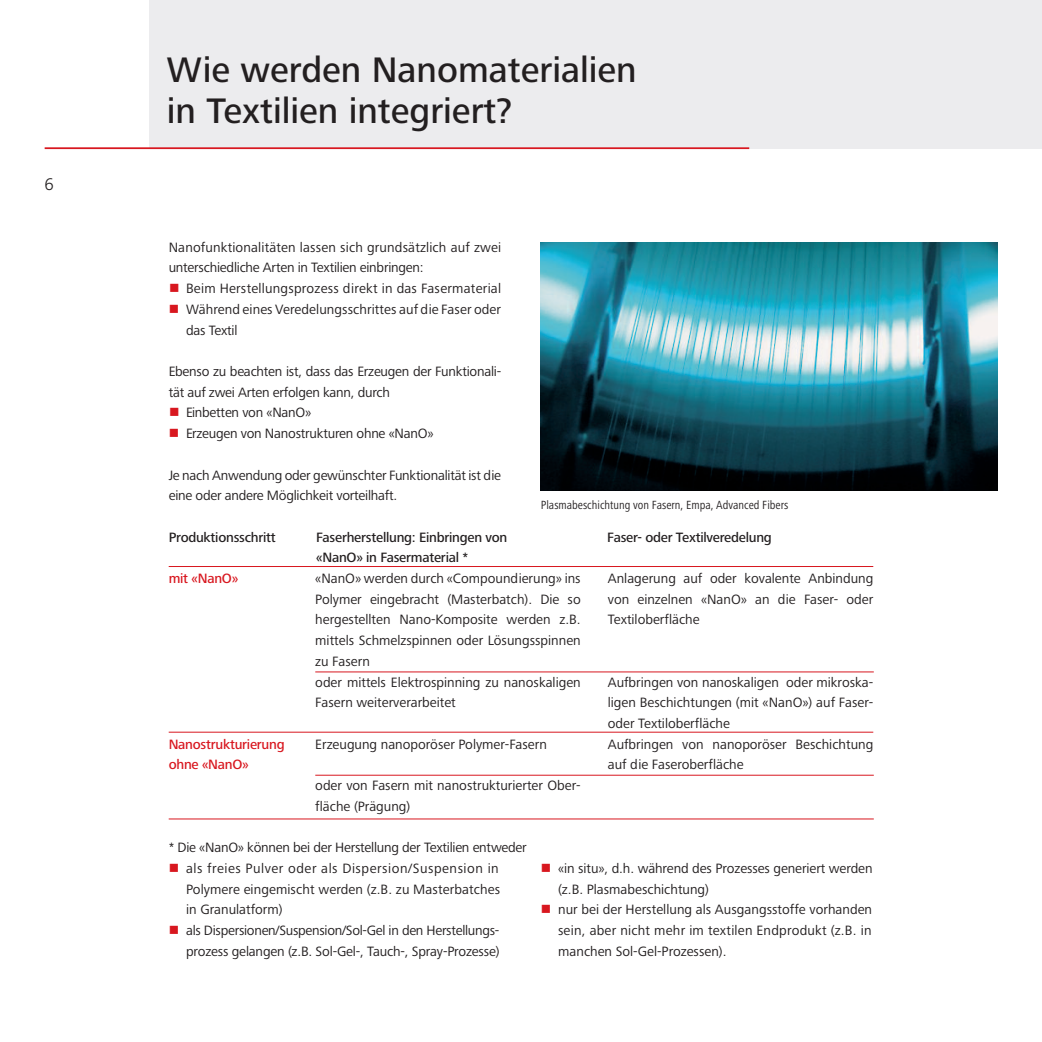
<style>
.page{position:relative;width:1042px;height:1042px;background:#fff}
.page>*{position:absolute;margin:0;border:0;box-sizing:border-box;transform-origin:0 0}
.t1{font:500 36.75px/41.3px "Frutiger Next Pro";color:#231f20}
.t2{font:300 17.5px "Frutiger Next Pro";color:#231f20}
.t3{font:14px/20.7px "Frutiger Next Pro";color:#231f20}
.t4{font:14px/20.7px "Frutiger Next Pro";letter-spacing:-.02em;color:#231f20;text-align:right}
.t5{font:500 14px "Frutiger Next Pro";letter-spacing:-.015em;color:#231f20}
.t6{font:500 14px/20.7px "Frutiger Next Pro";letter-spacing:-.015em;color:#d8171f}
.t7{font:condensed 12.25px "Frutiger Next Pro";color:#231f20}
.s1{color:#d8171f}
</style>
<div class="page">
<div style="left:149px;top:0;width:893px;height:148px;background:#ececee"></div>
<hr style="left:169px;top:566px;width:704px;height:1px;background:#d8171f">
<hr style="left:169px;top:732px;width:704px;height:1px;background:#d8171f">
<img style="left:541px;top:242px;width:456px;height:248px">
<hr style="left:45px;top:147px;width:704px;height:2px;background:#d8171f">
<hr style="left:315px;top:775px;width:559px;height:1px;background:#d8171f">
<hr style="left:169px;top:818px;width:705px;height:1px;background:#d8171f">
<hr style="left:315px;top:671px;width:559px;height:1px;background:#d8171f">
<p class="t2" style="left:45px;top:178px;width:11px">6</p>
<h1 class="t1" style="left:167px;top:53px;width:471px">Wie werden Nanomaterialien in Textilien integriert?</h1>
<p class="t3" style="left:169px;top:238px;width:334px">Nanofunktionalitäten lassen sich grundsätzlich auf zwei unterschiedliche Arten in Textilien einbringen:</p>
<p class="t3" style="left:169px;top:280px;width:333px"><span class="s1">■</span> Beim Herstellungsprozess direkt in das Fasermaterial</p>
<p class="t3" style="left:186px;top:300px;width:317px;text-indent:-17px"><span class="s1">■</span> Während eines Veredelungsschrittes auf die Faser oder das Textil</p>
<p class="t3" style="left:169px;top:362px;width:334px">Ebenso zu beachten ist, dass das Erzeugen der Funktionali&shy;tät auf zwei Arten erfolgen kann, durch</p>
<p class="t3" style="left:169px;top:404px;width:144px"><span class="s1">■</span> Einbetten von «NanO»</p>
<p class="t3" style="left:169px;top:425px;width:266px"><span class="s1">■</span> Erzeugen von Nanostrukturen ohne «NanO»</p>
<p class="t3" style="left:169px;top:466px;width:334px">Je nach Anwendung oder gewünschter Funktionalität ist die eine oder andere Möglichkeit vorteilhaft.</p>
<p class="t7" style="left:541px;top:500px;width:249px">Plasmabeschichtung von Fasern, Empa, Advanced Fibers</p>
<p class="t5" style="left:169px;top:532px;width:109px">Produktionsschritt</p>
<p class="t5" style="left:316px;top:532px;width:193px">Faserherstellung: Einbringen von</p>
<p class="t5" style="left:607px;top:532px;width:166px">Faser- oder Textilveredelung</p>
<p class="t5" style="left:316px;top:553px;width:153px">«NanO» in Fasermaterial *</p>
<p class="t6" style="left:169px;top:569px;width:71px">mit «NanO»</p>
<p class="t3" style="left:608px;top:569px;width:267px;text-align:justify">Anlagerung auf oder kovalente Anbindung von einzelnen «NanO» an die Faser- oder Textiloberfläche</p>
<p class="t3" style="left:315px;top:569px;width:267px">«NanO» werden durch «Compoundierung» ins Polymer eingebracht (Masterbatch). Die so hergestellten Nano-Komposite werden z.B. mittels Schmelzspinnen oder Lösungsspinnen zu Fasern<br>oder mittels Elektrospinning zu nanoskaligen Fasern weiterverarbeitet</p>
<p class="t3" style="left:315px;top:735px;width:233px">Erzeugung nanoporöser Polymer-Fasern</p>
<p class="t3" style="left:315px;top:776px;width:267px">oder von Fasern mit nanostrukturierter Ober&shy;fläche (Prägung)</p>
<p class="t3" style="left:608px;top:673px;width:267px">Aufbringen von nanoskaligen oder mikroska&shy;ligen Beschichtungen (mit «NanO») auf Faser&shy;oder Textiloberfläche<br>Aufbringen von nanoporöser Beschichtung auf die Faseroberfläche</p>
<p class="t6" style="left:169px;top:735px;width:117px">Nanostrukturierung ohne «NanO»</p>
<p class="t3" style="left:169px;top:839px;width:360px">* Die «NanO» können bei der Herstellung der Textilien entweder</p>
<p class="t3" style="left:186px;top:859px;width:315px;text-align:justify;text-indent:-17px"><span class="s1">■</span> als freies Pulver oder als Dispersion/Suspension in Polymere eingemischt werden (z.B. zu Masterbatches in Granulatform)</p>
<p class="t4" style="left:169px;top:921px;width:332px"><span class="s1">■</span> als Dispersionen/Suspension/Sol-Gel in den Herstellungs&shy;prozess gelangen (z.B. Sol-Gel-, Tauch-, Spray-Prozesse)</p>
<p class="t3" style="left:558px;top:859px;width:316px;text-indent:-17px"><span class="s1">■</span> «in situ», d.h. während des Prozesses generiert werden (z.B. Plasmabeschichtung)</p>
<p class="t3" style="left:558px;top:901px;width:315px;text-align:justify;text-indent:-17px"><span class="s1">■</span> nur bei der Herstellung als Ausgangsstoffe vorhanden sein, aber nicht mehr im textilen Endprodukt (z.B. in manchen Sol-Gel-Prozessen).</p>
</div>
